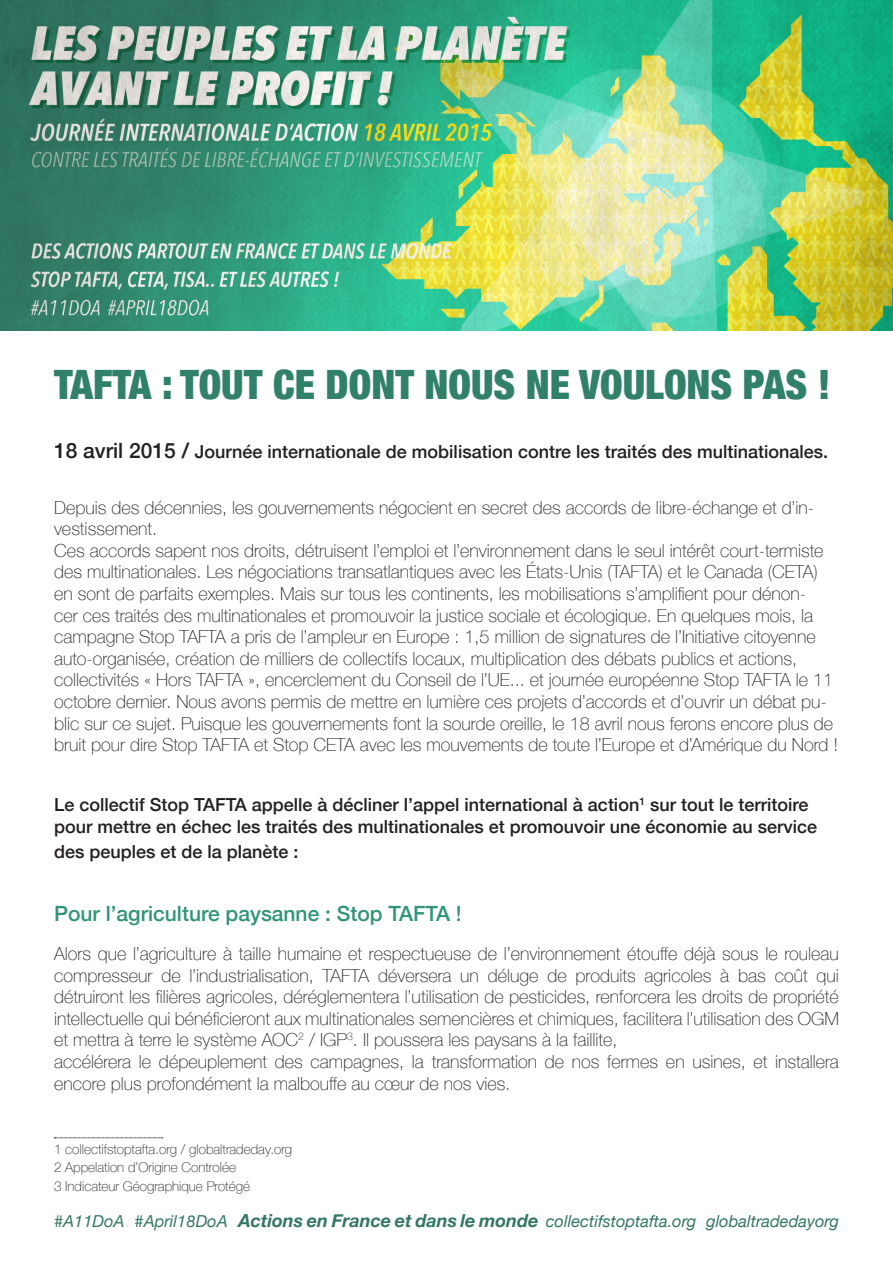
<style>
.page{position:relative;width:893px;height:1263px;background:#fff}
.page>*{position:absolute;margin:0;border:0;box-sizing:border-box;transform-origin:0 0}
.Titre{font:900 condensed 40.5px "Helvetica Neue";color:#31816a}
.Titre-2{font:500 21px "Helvetica Neue";color:#309578}
.Titre-3{font:100 18px/21.6px "Helvetica Neue";color:#231f20}
.Corps{font:100 18px/21.6px "Helvetica Neue";color:#231f20;text-align:justify}
.Titre-4{font:500 18px/21.6px "Helvetica Neue";color:#231f20}
.t1{font:italic 16.5px "Helvetica Neue";color:#337763}
.Corps-2{font:100 13.5px "Helvetica Neue";color:#231f20}
.s1{font-size:21px}
.s2{font-weight:700;font-size:18px}
</style>
<div class="page">
<svg style="left:54px;top:1137px;width:109px;height:1px"></svg>
<img style="left:0;top:0;width:893px;height:330px">
<p class="Titre" style="left:54px;top:351px;width:778px">TAFTA : TOUT CE DONT NOUS NE VOULONS PAS !</p>
<p class="Titre-4" style="left:54px;top:440px;width:776px"><span class="s1">18 avril 2015 /</span> Journée internationale de mobilisation contre les traités des multinationales.</p>
<p class="Titre-3" style="left:54px;top:496px;width:786px">Depuis des décennies, les gouvernements négocient en secret des accords de libre-échange et d’in&shy;vestissement.<br>Ces accords sapent nos droits, détruisent l’emploi et l’environnement dans le seul intérêt court-termiste des multinationales. Les négociations transatlantiques avec les États-Unis (TAFTA) et le Canada (CETA) en sont de parfaits exemples. Mais sur tous les continents, les mobilisations s’amplifient pour dénon-<br>cer ces traités des multinationales et promouvoir la justice sociale et écologique. En quelques mois, la campagne Stop TAFTA a pris de l’ampleur en Europe : 1,5 million de signatures de l’Initiative citoyenne auto-organisée, création de milliers de collectifs locaux, multiplication des débats publics et actions, collectivités « Hors TAFTA », encerclement du Conseil de l’UE... et journée européenne Stop TAFTA le 11 octobre dernier. Nous avons permis de mettre en lumière ces projets d’accords et d’ouvrir un débat pu&shy;blic sur ce sujet. Puisque les gouvernements font la sourde oreille, le 18 avril nous ferons encore plus de bruit pour dire Stop TAFTA et Stop CETA avec les mouvements de toute l’Europe et d’Amérique du Nord !</p>
<p class="Titre-4" style="left:54px;top:793px;width:764px">Le collectif Stop TAFTA appelle à décliner l’appel international à action<sup>1</sup> sur tout le territoire pour mettre en échec les traités des multinationales et promouvoir une économie au service</p>
<p class="Titre-4" style="left:54px;top:840px;width:246px">des peuples et de la planète :</p>
<p class="Titre-2" style="left:54px;top:897px;width:409px">Pour l’agriculture paysanne : Stop TAFTA !</p>
<p class="Corps" style="left:54px;top:942px;width:786px">Alors que l’agriculture à taille humaine et respectueuse de l’environnement étouffe déjà sous le rouleau compresseur de l’industrialisation, TAFTA déversera un déluge de produits agricoles à bas coût qui détruiront les filières agricoles, déréglementera l’utilisation de pesticides, renforcera les droits de propriété intellectuelle qui bénéficieront aux multinationales semencières et chimiques, facilitera l’utilisation des OGM et mettra à terre le système AOC<sup>2</sup> / IGP<sup>3</sup>. Il poussera les paysans à la faillite,</p>
<p class="Corps" style="left:54px;top:1050px;width:786px">accélérera le dépeuplement des campagnes, la transformation de nos fermes en usines, et installera encore plus profondément la malbouffe au cœur de nos vies.</p>
<p class="Corps-2" style="left:54px;top:1139px;width:240px">1 collectifstoptafta.org / globaltradeday.org</p>
<p class="Corps-2" style="left:54px;top:1157px;width:184px">2 Appelation d’Origine Controlée</p>
<p class="Corps-2" style="left:54px;top:1176px;width:198px">3 Indicateur Géographique Protégé</p>
<p class="t1" style="left:54px;top:1209px;width:786px">#A11DoA #April18DoA <span class="s2">Actions en France et dans le monde</span> collectifstoptafta.org globaltradedayorg</p>
</div>
